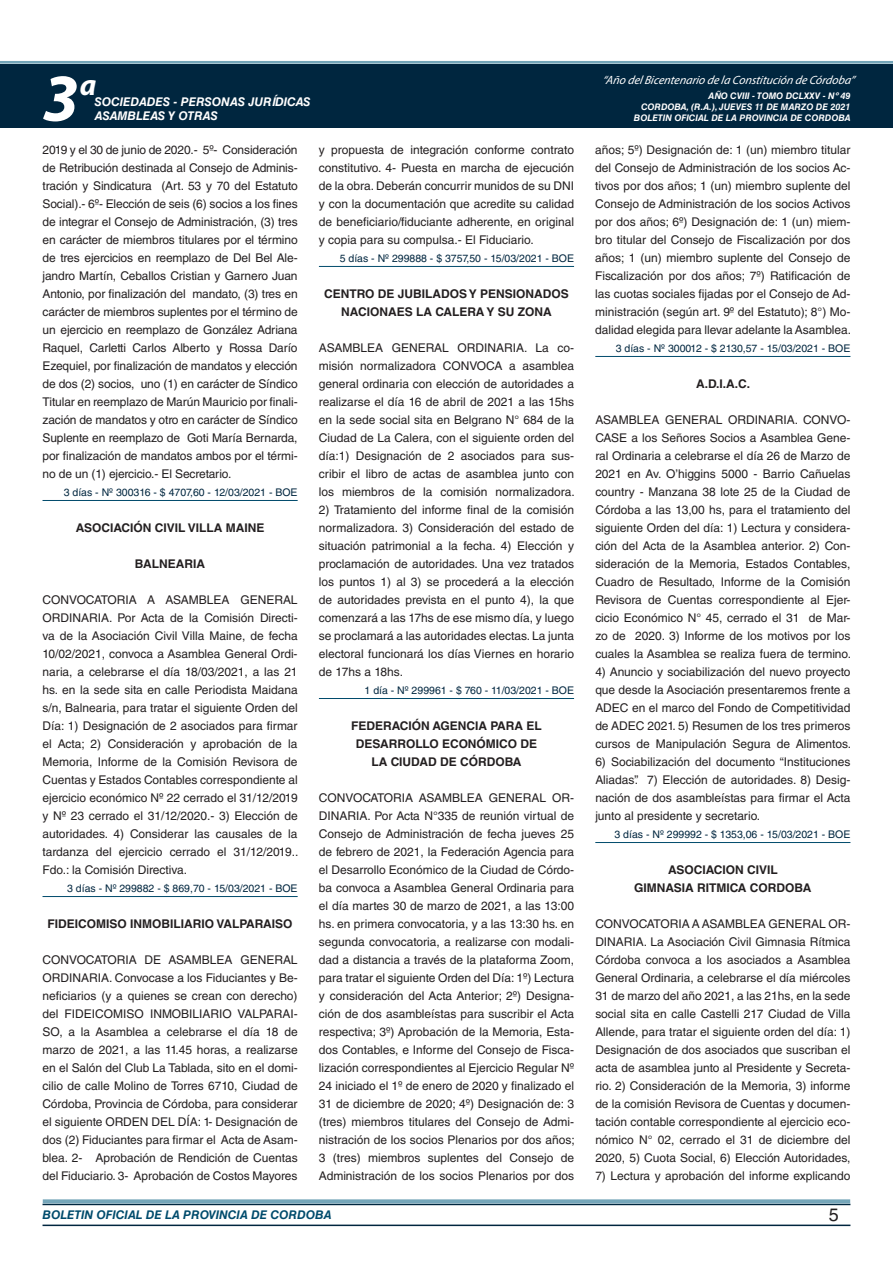
<style>
.page{position:relative;width:893px;height:1263px;background:#fff}
.page>*{position:absolute;margin:0;border:0;box-sizing:border-box;transform-origin:0 0}
.t1{font:italic 700 67.5px "Myriad Pro";color:#fff}
.t2{font:italic 700 30px "Myriad Pro";color:#fff}
.t3{font:18px "Helvetica LT Std";color:#231f20}
.t4{font:12px/18px "Helvetica LT Std";color:#231f20;text-align:justify}
.t5{font:700 12px/18px "Helvetica LT Std";color:#231f20;text-align:center}
.t6{font:italic 12px "Myriad Pro";color:#fff}
.t7{font:italic 700 12px "Helvetica LT Std";color:#fff}
.t8{font:italic 700 12px "Helvetica LT Std";color:#004b6c}
.t9{font:10.5px "Helvetica LT Std";color:#00263f}
.t10{font:italic 700 9px/10.8px "Helvetica LT Std";color:#fff;text-align:right}
</style>
<div class="page">
<div style="left:0;top:61px;width:893px;height:6px;background:#fff;opacity:.75"></div>
<div style="left:0;top:64px;width:893px;height:64px;background:#00263f"></div>
<hr style="left:43px;top:1224px;width:807px;height:2px;background:#00263f">
<div style="left:42px;top:1198px;width:809px;height:8px;background:#fff;opacity:.75"></div>
<hr style="left:43px;top:500px;width:255px;height:1px;background:#004b6c">
<hr style="left:43px;top:896px;width:255px;height:1px;background:#004b6c">
<hr style="left:319px;top:266px;width:255px;height:1px;background:#004b6c">
<hr style="left:319px;top:698px;width:255px;height:1px;background:#004b6c">
<hr style="left:595px;top:356px;width:255px;height:1px;background:#004b6c">
<hr style="left:595px;top:842px;width:255px;height:1px;background:#004b6c">
<h1 class="t1" style="left:43px;top:54px;width:38px">3</h1>
<h2 class="t2" style="left:80px;top:66px;width:18px">a</h2>
<p class="t7" style="left:95px;top:94px;width:217px">SOCIEDADES - PERSONAS JURÍDICAS</p>
<p class="t7" style="left:95px;top:109px;width:125px">ASAMBLEAS Y OTRAS</p>
<p class="t6" style="left:603px;top:72px;width:254px">“Año delBicentenario de la Constitución de Córdoba”</p>
<p class="t10" style="left:634px;top:91px;width:218px">AÑO CVIII - TOMO DCLXXV - Nº 49<br>CORDOBA, (R.A.), JUEVES 11 DE MARZO DE 2021<br>BOLETIN OFICIAL DE LA PROVINCIA DE CORDOBA</p>
<p class="t4" style="left:43px;top:141px;width:257px">2019 y el 30 de junio de 2020.- 5º- Consideración de Retribución destinada al Consejo de Adminis&shy;tración y Sindicatura (Art. 53 y 70 del Estatuto Social).- 6º- Elección de seis (6) socios a los fines de integrar el Consejo de Administración, (3) tres en carácter de miembros titulares por el término de tres ejercicios en reemplazo de Del Bel Ale&shy;jandro Martín, Ceballos Cristian y Garnero Juan Antonio, por finalización del mandato, (3) tres en carácter de miembros suplentes por el término de un ejercicio en reemplazo de González Adriana Raquel, Carletti Carlos Alberto y Rossa Darío Ezequiel, por finalización de mandatos y elección de dos (2) socios, uno (1) en carácter de Síndico Titular en reemplazo de Marún Mauricio por finali&shy;zación de mandatos y otro en carácter de Síndico Suplente en reemplazo de Goti María Bernarda, por finalización de mandatos ambos por el térmi&shy;no de un (1) ejercicio.- El Secretario.</p>
<p class="t9" style="left:64px;top:486px;width:235px">3 días - Nº 300316 - $ 4707,60 - 12/03/2021 - BOE</p>
<p class="t5" style="left:76px;top:518px;width:190px">ASOCIACIÓN CIVIL VILLA MAINE</p>
<p class="t5" style="left:135px;top:554px;width:72px">BALNEARIA</p>
<p class="t4" style="left:43px;top:591px;width:257px">CONVOCATORIA A ASAMBLEA GENERAL ORDINARIA. Por Acta de la Comisión Directi&shy;va de la Asociación Civil Villa Maine, de fecha 10/02/2021, convoca a Asamblea General Ordi&shy;naria, a celebrarse el día 18/03/2021, a las 21 hs. en la sede sita en calle Periodista Maidana s/n, Balnearia, para tratar el siguiente Orden del Día: 1) Designación de 2 asociados para firmar el Acta; 2) Consideración y aprobación de la Memoria, Informe de la Comisión Revisora de Cuentas y Estados Contables correspondiente al ejercicio económico Nº 22 cerrado el 31/12/2019 y Nº 23 cerrado el 31/12/2020.- 3) Elección de autoridades. 4) Considerar las causales de la tardanza del ejercicio cerrado el 31/12/2019..<br>Fdo.: la Comisión Directiva.</p>
<p class="t9" style="left:67px;top:882px;width:232px">3 días - Nº 299882 - $ 869,70 - 15/03/2021 - BOE</p>
<p class="t5" style="left:48px;top:914px;width:246px">FIDEICOMISO INMOBILIARIO VALPARAISO</p>
<p class="t4" style="left:43px;top:951px;width:257px">CONVOCATORIA DE ASAMBLEA GENERAL ORDINARIA. Convocase a los Fiduciantes y Be&shy;neficiarios (y a quienes se crean con derecho) del FIDEICOMISO INMOBILIARIO VALPARAI-SO, a la Asamblea a celebrarse el día 18 de marzo de 2021, a las 11.45 horas, a realizarse en el Salón del Club La Tablada, sito en el domi&shy;cilio de calle Molino de Torres 6710, Ciudad de Córdoba, Provincia de Córdoba, para considerar el siguiente ORDEN DEL DÍA: 1- Designación de dos (2) Fiduciantes para firmar el Acta de Asam&shy;blea. 2- Aprobación de Rendición de Cuentas del Fiduciario. 3- Aprobación de Costos Mayores</p>
<p class="t4" style="left:319px;top:141px;width:257px">y propuesta de integración conforme contrato constitutivo. 4- Puesta en marcha de ejecución de la obra. Deberán concurrir munidos de su DNI y con la documentación que acredite su calidad de beneficiario/fiduciante adherente, en original y copia para su compulsa.- El Fiduciario.</p>
<p class="t9" style="left:340px;top:252px;width:236px">5 días - Nº 299888 - $ 3757,50 - 15/03/2021 - BOE</p>
<p class="t5" style="left:324px;top:284px;width:246px">CENTRO DE JUBILADOS Y PENSIONADOS<br>NACIONAES LA CALERA Y SU ZONA</p>
<p class="t4" style="left:319px;top:339px;width:257px">ASAMBLEA GENERAL ORDINARIA. La co&shy;misión normalizadora CONVOCA a asamblea general ordinaria con elección de autoridades a realizarse el día 16 de abril de 2021 a las 15hs en la sede social sita en Belgrano N° 684 de la Ciudad de La Calera, con el siguiente orden del día:1) Designación de 2 asociados para sus&shy;cribir el libro de actas de asamblea junto con los miembros de la comisión normalizadora.</p>
<p class="t4" style="left:319px;top:501px;width:257px">2) Tratamiento del informe final de la comisión normalizadora. 3) Consideración del estado de situación patrimonial a la fecha. 4) Elección y proclamación de autoridades. Una vez tratados los puntos 1) al 3) se procederá a la elección de autoridades prevista en el punto 4), la que comenzará a las 17hs de ese mismo día, y luego se proclamará a las autoridades electas. La junta electoral funcionará los días Viernes en horario de 17hs a 18hs.</p>
<p class="t9" style="left:365px;top:684px;width:211px">1 día - Nº 299961 - $ 760 - 11/03/2021 - BOE</p>
<p class="t5" style="left:351px;top:716px;width:16px">FEDERACI</p>
<p class="t5" style="left:412px;top:716px;width:38px">ÓN AGENCIA</p>
<p class="t5" style="left:490px;top:716px;width:9px">PARA</p>
<p class="t5" style="left:526px;top:716px;width:9px">EL</p>
<p class="t5" style="left:356px;top:734px;width:18px">DESARROLLO</p>
<p class="t5" style="left:442px;top:734px;width:18px">ECON</p>
<p class="t5" style="left:477px;top:734px;width:18px">ÓMICO</p>
<p class="t5" style="left:521px;top:734px;width:9px">DE</p>
<p class="t5" style="left:371px;top:752px;width:37px">LA CIUDAD</p>
<p class="t5" style="left:440px;top:752px;width:48px">DE CÓRDOBA</p>
<p class="t4" style="left:319px;top:789px;width:257px">CONVOCATORIA ASAMBLEA GENERAL OR-DINARIA. Por Acta N°335 de reunión virtual de Consejo de Administración de fecha jueves 25 de febrero de 2021, la Federación Agencia para el Desarrollo Económico de la Ciudad de Córdo&shy;ba convoca a Asamblea General Ordinaria para el día martes 30 de marzo de 2021, a las 13:00 hs. en primera convocatoria, y a las 13:30 hs. en segunda convocatoria, a realizarse con modali&shy;dad a distancia a través de la plataforma Zoom, para tratar el siguiente Orden del Día: 1º) Lectura y consideración del Acta Anterior; 2º) Designa&shy;ción de dos asambleístas para suscribir el Acta respectiva; 3º) Aprobación de la Memoria, Esta&shy;dos Contables, e Informe del Consejo de Fisca&shy;lización correspondientes al Ejercicio Regular Nº 24 iniciado el 1º de enero de 2020 y finalizado el 31 de diciembre de 2020; 4º) Designación de: 3 (tres) miembros titulares del Consejo de Admi&shy;nistración de los socios Plenarios por dos años; 3 (tres) miembros suplentes del Consejo de Administración de los socios Plenarios por dos</p>
<p class="t4" style="left:595px;top:141px;width:257px">años; 5º) Designación de: 1 (un) miembro titular del Consejo de Administración de los socios Ac&shy;tivos por dos años; 1 (un) miembro suplente del Consejo de Administración de los socios Activos por dos años; 6º) Designación de: 1 (un) miem&shy;bro titular del Consejo de Fiscalización por dos años; 1 (un) miembro suplente del Consejo de Fiscalización por dos años; 7º) Ratificación de las cuotas sociales fijadas por el Consejo de Ad&shy;ministración (según art. 9º del Estatuto); 8°) Mo&shy;dalidad elegida para llevar adelante la Asamblea.</p>
<p class="t9" style="left:616px;top:342px;width:236px">3 días - Nº 300012 - $ 2130,57 - 15/03/2021 - BOE</p>
<p class="t5" style="left:696px;top:374px;width:56px">A.D.I.A.C.</p>
<p class="t4" style="left:595px;top:411px;width:257px">ASAMBLEA GENERAL ORDINARIA. CONVO-CASE a los Señores Socios a Asamblea Gene&shy;ral Ordinaria a celebrarse el día 26 de Marzo de 2021 en Av. O’higgins 5000 - Barrio Cañuelas country - Manzana 38 lote 25 de la Ciudad de Córdoba a las 13,00 hs, para el tratamiento del siguiente Orden del día: 1) Lectura y considera&shy;ción del Acta de la Asamblea anterior. 2) Con&shy;sideración de la Memoria, Estados Contables, Cuadro de Resultado, Informe de la Comisión Revisora de Cuentas correspondiente al Ejer&shy;cicio Económico N° 45, cerrado el 31 de Mar&shy;zo de 2020. 3) Informe de los motivos por los cuales la Asamblea se realiza fuera de termino.</p>
<p class="t4" style="left:595px;top:663px;width:257px">4) Anuncio y sociabilización del nuevo proyecto que desde la Asociación presentaremos frente a ADEC en el marco del Fondo de Competitividad de ADEC 2021. 5) Resumen de los tres primeros cursos de Manipulación Segura de Alimentos.</p>
<p class="t4" style="left:595px;top:753px;width:257px">6) Sociabilización del documento “Instituciones Aliadas”. 7) Elección de autoridades. 8) Desig&shy;nación de dos asambleístas para firmar el Acta junto al presidente y secretario.</p>
<p class="t9" style="left:615px;top:828px;width:237px">3 días - Nº 299992 - $ 1353,06 - 15/03/2021 - BOE</p>
<p class="t5" style="left:634px;top:860px;width:179px">ASOCIACION CIVIL<br>GIMNASIA RITMICA CORDOBA</p>
<p class="t4" style="left:595px;top:915px;width:257px">CONVOCATORIA A ASAMBLEA GENERAL OR-DINARIA. La Asociación Civil Gimnasia Rítmica Córdoba convoca a los asociados a Asamblea General Ordinaria, a celebrarse el día miércoles 31 de marzo del año 2021, a las 21hs, en la sede social sita en calle Castelli 217 Ciudad de Villa Allende, para tratar el siguiente orden del día: 1)<br>Designación de dos asociados que suscriban el acta de asamblea junto al Presidente y Secreta&shy;rio. 2) Consideración de la Memoria, 3) informe de la comisión Revisora de Cuentas y documen&shy;tación contable correspondiente al ejercicio eco&shy;nómico N° 02, cerrado el 31 de diciembre del 2020, 5) Cuota Social, 6) Elección Autoridades,</p>
<p class="t4" style="left:595px;top:1167px;width:257px">7) Lectura y aprobación del informe explicando</p>
<p class="t8" style="left:43px;top:1208px;width:290px">BOLETIN OFICIAL DE LA PROVINCIA DE CORDOBA</p>
<h3 class="t3" style="left:829px;top:1204px;width:12px">5</h3>
</div>
